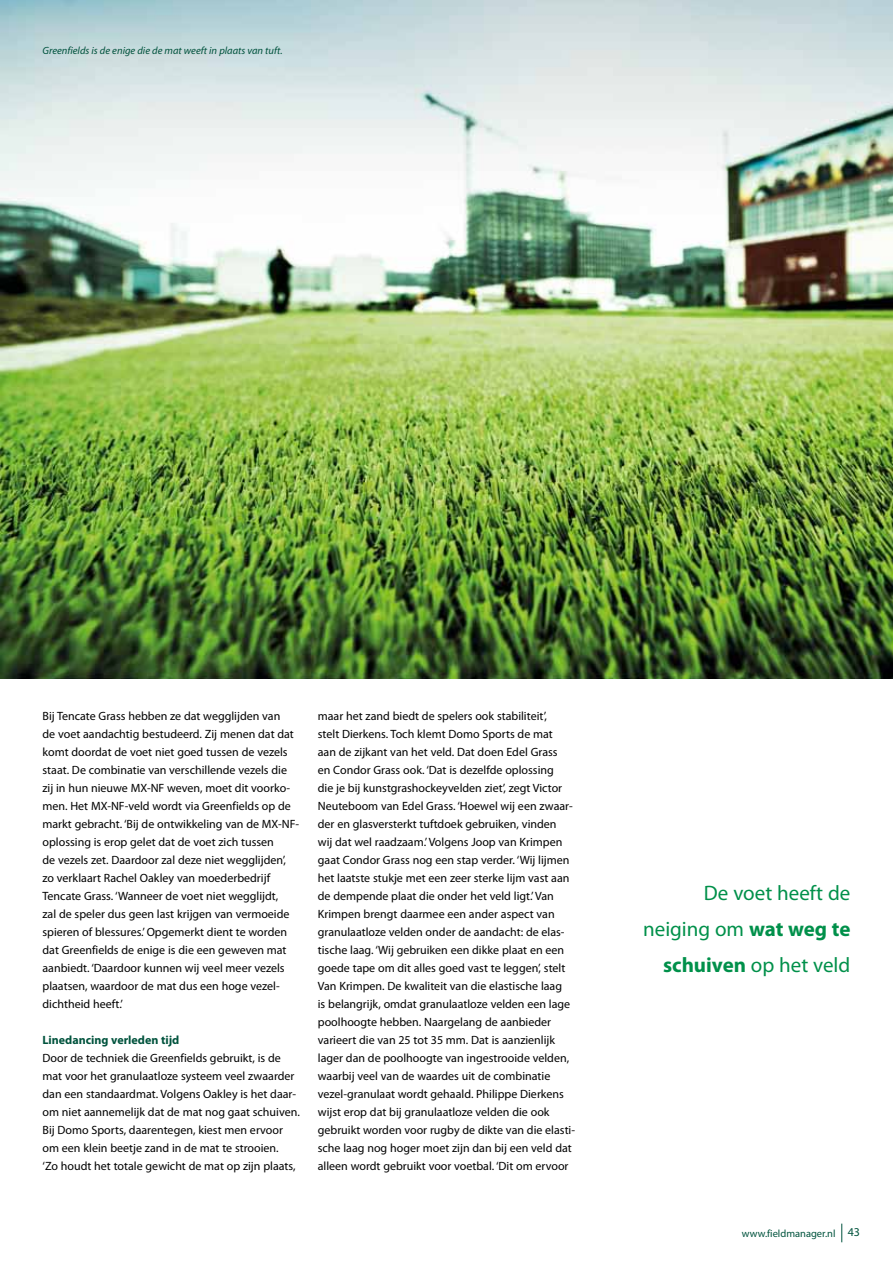
<style>
.page{position:relative;width:893px;height:1263px;background:#fff}
.page>*{position:absolute;margin:0;border:0;box-sizing:border-box;transform-origin:0 0}
.t1{font:21px/36px "Myriad Pro";color:#00904a;text-align:right}
.t2{font:12px/18px "Myriad Pro";color:#000}
.t3{font:700 12px "Myriad Pro";color:#00533d}
.t4{font:italic 10.5px "Myriad Pro";color:#00533d}
.t5{font:10.5px "Myriad Pro";color:#00533d}
.s1{font-weight:700}
.s2{font-size:12px}
</style>
<div class="page">
<svg style="left:841px;top:1223px;width:1px;height:19px"></svg>
<img style="left:0;top:0;width:893px;height:678px">
<p class="t4" style="left:43px;top:44px;width:242px">Greenfields is de enige die de mat weeft in plaats van tuft.</p>
<p class="t2" style="left:43px;top:707px;width:258px">Bij Tencate Grass hebben ze dat wegglijden van<br>de voet aandachtig bestudeerd. Zij menen dat dat komt doordat de voet niet goed tussen de vezels staat. De combinatie van verschillende vezels die zij in hun nieuwe MX-NF weven, moet dit voorko&shy;men. Het MX-NF-veld wordt via Greenfields op de markt gebracht. ‘Bij de ontwikkeling van de MX-NF&shy;oplossing is erop gelet dat de voet zich tussen<br>de vezels zet. Daardoor zal deze niet wegglijden’, zo verklaart Rachel Oakley van moederbedrijf Tencate Grass. ‘Wanneer de voet niet wegglijdt,<br>zal de speler dus geen last krijgen van vermoeide spieren of blessures.’ Opgemerkt dient te worden dat Greenfields de enige is die een geweven mat aanbiedt. ‘Daardoor kunnen wij veel meer vezels plaatsen, waardoor de mat dus een hoge vezel&shy;dichtheid heeft.’</p>
<p class="t3" style="left:43px;top:1032px;width:138px">Linedancing verleden tijd</p>
<p class="t2" style="left:43px;top:1049px;width:259px">Door de techniek die Greenfields gebruikt, is de mat voor het granulaatloze systeem veel zwaarder dan een standaardmat. Volgens Oakley is het daar&shy;om niet aannemelijk dat de mat nog gaat schuiven.<br>Bij Domo Sports, daarentegen, kiest men ervoor om een klein beetje zand in de mat te strooien.<br>‘Zo houdt het totale gewicht de mat op zijn plaats,</p>
<p class="t2" style="left:318px;top:707px;width:259px">maar het zand biedt de spelers ook stabiliteit’,<br>stelt Dierkens. Toch klemt Domo Sports de mat<br>aan de zijkant van het veld. Dat doen Edel Grass<br>en Condor Grass ook. ‘Dat is dezelfde oplossing<br>die je bij kunstgrashockeyvelden ziet’, zegt Victor Neuteboom van Edel Grass. ‘Hoewel wij een zwaar&shy;der en glasversterkt tuftdoek gebruiken, vinden<br>wij dat wel raadzaam.’ Volgens Joop van Krimpen gaat Condor Grass nog een stap verder. ‘Wij lijmen het laatste stukje met een zeer sterke lijm vast aan de dempende plaat die onder het veld ligt.’ Van Krimpen brengt daarmee een ander aspect van granulaatloze velden onder de aandacht: de elas&shy;tische laag. ‘Wij gebruiken een dikke plaat en een goede tape om dit alles goed vast te leggen’, stelt Van Krimpen. De kwaliteit van die elastische laag<br>is belangrijk, omdat granulaatloze velden een lage poolhoogte hebben. Naargelang de aanbieder varieert die van 25 tot 35 mm. Dat is aanzienlijk lager dan de poolhoogte van ingestrooide velden, waarbij veel van de waardes uit de combinatie vezel-granulaat wordt gehaald. Philippe Dierkens wijst erop dat bij granulaatloze velden die ook gebruikt worden voor rugby de dikte van die elasti&shy;sche laag nog hoger moet zijn dan bij een veld dat alleen wordt gebruikt voor voetbal. ‘Dit om ervoor</p>
<h1 class="t1" style="left:643px;top:875px;width:209px">De voet heeft de neiging om <span class="s1">wat weg te schuiven</span> op het veld</h1>
<p class="t5" style="left:742px;top:1227px;width:120px">www.fieldmanager.nl <span class="s2">43</span></p>
</div>
